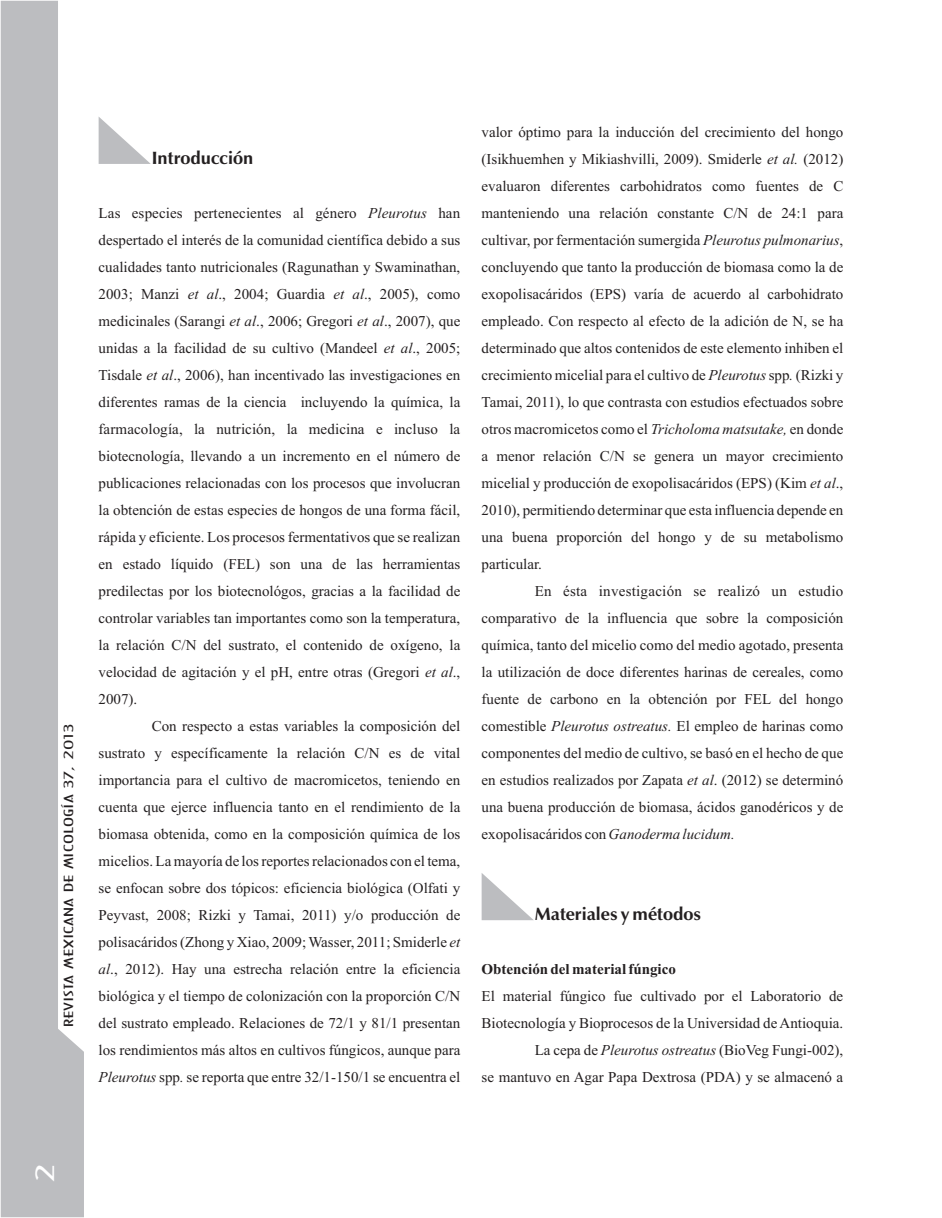
<style>
.page{position:relative;width:942px;height:1218px;background:#fff}
.page>*{position:absolute;margin:0;border:0;box-sizing:border-box;transform-origin:0 0}
.t1{font:24px "Architecture Plain";color:#fff;scale:2 1}
.t2{font:700 18px "Zapf Humanist 601 BT";color:#231f20}
.t3{font:15px/27px "Times New Roman";color:#231f20;text-align:justify}
.t4{font:700 15px "Times New Roman";color:#231f20}
.t5{font:12px "Architecture Plain";color:#231f20;scale:2 1}
.s1{font-style:italic}
</style>
<div class="page">
<svg style="left:1px;top:1px;width:83px;height:1216px;fill:#bcbdc0"></svg>
<svg style="left:481px;top:873px;width:52px;height:47px"></svg>
<svg style="left:99px;top:117px;width:52px;height:47px"></svg>
<p class="t5" style="left:63px;top:1027px;width:153px;rotate:-90deg">REVISTA MEXICANA DE MICOLOGÍA 37, 2013</p>
<p class="t2" style="left:152px;top:150px;width:103px">Introducción</p>
<p class="t3" style="left:99px;top:201px;width:363px">Las especies pertenecientes al género <span class="s1">Pleurotus</span> han despertado el interés de la comunidad científica debido a sus cualidades tanto nutricionales (Ragunathan y Swaminathan, 2003; Manzi <span class="s1">et al</span>., 2004; Guardia <span class="s1">et al</span>., 2005), como medicinales (Sarangi <span class="s1">et al</span>., 2006; Gregori <span class="s1">et al</span>., 2007), que unidas a la facilidad de su cultivo (Mandeel <span class="s1">et al</span>., 2005; Tisdale <span class="s1">et al</span>., 2006), han incentivado las investigaciones en diferentes ramas de la ciencia incluyendo la química, la farmacología, la nutrición, la medicina e incluso la biotecnología, llevando a un incremento en el número de publicaciones relacionadas con los procesos que involucran la obtención de estas especies de hongos de una forma fácil, rápida y eficiente. Los procesos fermentativos que se realizan en estado líquido (FEL) son una de las herramientas predilectas por los biotecnológos, gracias a la facilidad de controlar variables tan importantes como son la temperatura, la relación C/N del sustrato, el contenido de oxígeno, la velocidad de agitación y el pH, entre otras (Gregori <span class="s1">et al</span>., 2007).</p>
<p class="t3" style="left:99px;top:714px;width:363px;text-indent:53px">Con respecto a estas variables la composición del sustrato y específicamente la relación C/N es de vital importancia para el cultivo de macromicetos, teniendo en cuenta que ejerce influencia tanto en el rendimiento de la biomasa obtenida, como en la composición química de los micelios. La mayoría de los reportes relacionados con el tema, se enfocan sobre dos tópicos: eficiencia biológica (Olfati y Peyvast, 2008; Rizki y Tamai, 2011) y/o producción de polisacáridos (Zhong y Xiao, 2009; Wasser, 2011; Smiderle <span class="s1">et al</span>., 2012). Hay una estrecha relación entre la eficiencia biológica y el tiempo de colonización con la proporción C/N del sustrato empleado. Relaciones de 72/1 y 81/1 presentan los rendimientos más altos en cultivos fúngicos, aunque para <span class="s1">Pleurotus</span> spp<span class="s1">.</span> se reporta que entre 32/1-150/1 se encuentra el</p>
<p class="t3" style="left:481px;top:120px;width:363px">valor óptimo para la inducción del crecimiento del hongo (Isikhuemhen y Mikiashvilli, 2009). Smiderle <span class="s1">et al.</span> (2012) evaluaron diferentes carbohidratos como fuentes de C manteniendo una relación constante C/N de 24:1 para cultivar, por fermentación sumergida <span class="s1">Pleurotus pulmonarius</span>, concluyendo que tanto la producción de biomasa como la de exopolisacáridos (EPS) varía de acuerdo al carbohidrato empleado. Con respecto al efecto de la adición de N, se ha determinado que altos contenidos de este elemento inhiben el crecimiento micelial para el cultivo de <span class="s1">Pleurotus</span> spp<span class="s1">.</span> (Rizki y Tamai, 2011), lo que contrasta con estudios efectuados sobre otros macromicetos como el <span class="s1">Tricholoma matsutake,</span> en donde a menor relación C/N se genera un mayor crecimiento micelial y producción de exopolisacáridos (EPS) (Kim <span class="s1">et al</span>., 2010), permitiendo determinar que esta influencia depende en una buena proporción del hongo y de su metabolismo particular.</p>
<p class="t3" style="left:481px;top:579px;width:363px;text-indent:53px">En ésta investigación se realizó un estudio comparativo de la influencia que sobre la composición química, tanto del micelio como del medio agotado, presenta la utilización de doce diferentes harinas de cereales, como fuente de carbono en la obtención por FEL del hongo comestible <span class="s1">Pleurotus ostreatus.</span> El empleo de harinas como componentes del medio de cultivo, se basó en el hecho de que en estudios realizados por Zapata <span class="s1">et al</span>. (2012) se determinó una buena producción de biomasa, ácidos ganodéricos y de exopolisacáridos con <span class="s1">Ganoderma lucidum.</span></p>
<p class="t2" style="left:534px;top:906px;width:168px">Materiales y métodos</p>
<p class="t4" style="left:481px;top:964px;width:196px">Obtención del material fúngico</p>
<p class="t3" style="left:481px;top:984px;width:363px;text-align:right">El material fúngico fue cultivado por el Laboratorio de Biotecnología y Bioprocesos de la Universidad de Antioquia.<br>La cepa de <span class="s1">Pleurotus ostreatus</span> (BioVeg Fungi-002),<br>se mantuvo en Agar Papa Dextrosa (PDA) y se almacenó a</p>
<h1 class="t1" style="left:34px;top:1183px;width:11px;rotate:-90deg">2</h1>
</div>
